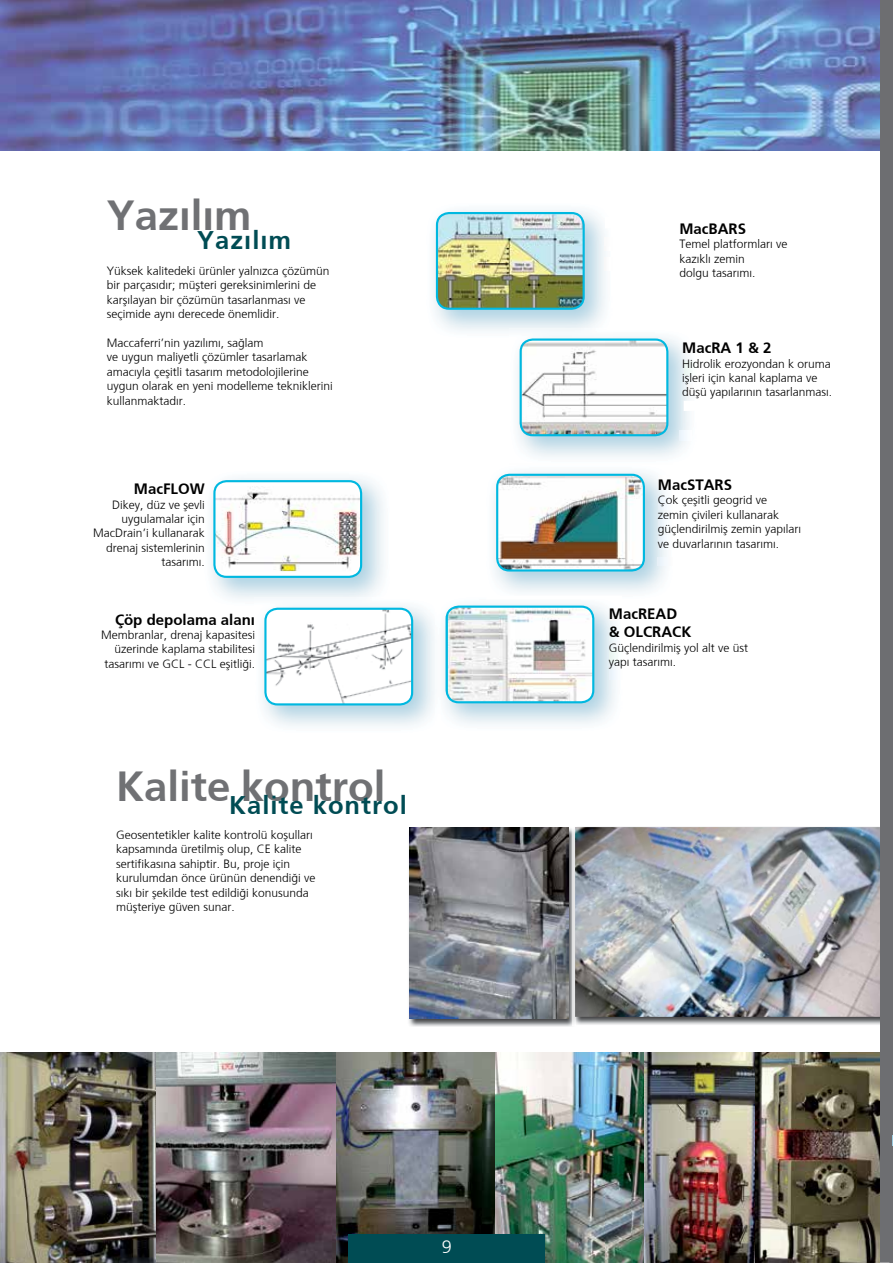
<style>
.page{position:relative;width:893px;height:1263px;background:#fff}
.page>*{position:absolute;margin:0;border:0;box-sizing:border-box;transform-origin:0 0}
.t1{font:42px "Frutiger X Bold";color:#707174}
.t2{font:25.5px "Frutiger X Bold";letter-spacing:.04em;color:#004c54}
.t3{font:18px "Frutiger X Light";color:#fff}
.t4{font:15px/18px "Frutiger X Bold";color:#000}
.t5{font:12px/14.4px "Frutiger X Light";color:#000}
</style>
<div class="page">
<img style="left:156px;top:1052px;width:181px;height:211px">
<img style="left:494px;top:1052px;width:150px;height:211px">
<img style="left:644px;top:1052px;width:111px;height:211px">
<img style="left:1px;top:1052px;width:155px;height:211px">
<img style="left:755px;top:1052px;width:125px;height:211px">
<img style="left:337px;top:1052px;width:157px;height:211px">
<img style="left:1px;top:0;width:879px;height:151px">
<img style="left:409px;top:827px;width:163px;height:200px">
<img style="left:410px;top:828px;width:158px;height:190px">
<img style="left:575px;top:1017px;width:305px;height:8px">
<img style="left:575px;top:827px;width:305px;height:190px">
<img style="left:433px;top:209px;width:173px;height:122px">
<svg style="left:604px;top:238px;width:2px;height:13px"></svg>
<img style="left:604px;top:257px;width:2px;height:14px">
<img style="left:437px;top:213px;width:147px;height:96px">
<div style="left:436px;top:212px;width:149px;height:98px;border:2px solid #00b8e0;border-radius:12px"></div>
<img style="left:517px;top:336px;width:173px;height:121px">
<svg style="left:684px;top:341px;width:6px;height:11px"></svg>
<svg style="left:684px;top:362px;width:7px;height:13px"></svg>
<svg style="left:684px;top:381px;width:6px;height:13px"></svg>
<svg style="left:679px;top:430px;width:11px;height:10px"></svg>
<img style="left:510px;top:329px;width:102px;height:9px">
<img style="left:521px;top:340px;width:146px;height:95px">
<div style="left:520px;top:338px;width:148px;height:98px;border:2px solid #00b8e0;border-radius:12px"></div>
<img style="left:493px;top:471px;width:174px;height:121px">
<svg style="left:659px;top:476px;width:8px;height:11px"></svg>
<img style="left:658px;top:497px;width:9px;height:13px">
<img style="left:658px;top:516px;width:9px;height:13px">
<img style="left:658px;top:536px;width:9px;height:13px">
<img style="left:658px;top:557px;width:9px;height:9px">
<img style="left:497px;top:475px;width:147px;height:95px">
<div style="left:496px;top:474px;width:149px;height:97px;border:2px solid #00b8e0;border-radius:12px"></div>
<img style="left:443px;top:603px;width:174px;height:121px">
<svg style="left:610px;top:609px;width:7px;height:11px"></svg>
<svg style="left:610px;top:628px;width:7px;height:12px"></svg>
<svg style="left:610px;top:649px;width:7px;height:13px"></svg>
<svg style="left:609px;top:671px;width:8px;height:8px"></svg>
<img style="left:448px;top:607px;width:145px;height:95px">
<div style="left:446px;top:605px;width:148px;height:98px;border:2px solid #00b8e0;border-radius:12px"></div>
<img style="left:262px;top:605px;width:173px;height:121px">
<img style="left:265px;top:609px;width:147px;height:95px">
<div style="left:264px;top:608px;width:149px;height:97px;border:2px solid #00b8e0;border-radius:12px"></div>
<img style="left:211px;top:477px;width:173px;height:122px">
<img style="left:254px;top:598px;width:136px;height:8px">
<div style="left:214px;top:481px;width:147px;height:96px;background:#fff;border-radius:12px"></div>
<img style="left:216px;top:486px;width:143px;height:85px">
<div style="left:213px;top:480px;width:149px;height:98px;border:2px solid #00b8e0;border-radius:12px"></div>
<div style="left:348px;top:1234px;width:197px;height:29px;background:#004c54"></div>
<div style="left:880px;top:0;width:13px;height:1263px;background:#6d6e71"></div>
<h1 class="t1" style="left:107px;top:191px;width:146px">Yazılım</h1>
<h2 class="t2" style="left:197px;top:225px;width:95px">Yazılım</h2>
<p class="t5" style="left:107px;top:264px;width:224px">Yüksek kalitedeki ürünler yalnızca çözümün bir parçasıdır; müşteri gereksinimlerini de karşılayan bir çözümün tasarlanması ve seçimide aynı derecede önemlidir.</p>
<p class="t5" style="left:107px;top:336px;width:228px">Maccaferri’nin yazılımı, sağlam<br>ve uygun maliyetli çözümler tasarlamak amacıyla çeşitli tasarım metodolojilerine uygun olarak en yeni modelleme tekniklerini kullanmaktadır.</p>
<p class="t4" style="left:134px;top:480px;width:72px">MacFLOW</p>
<p class="t5" style="left:93px;top:497px;width:113px;text-align:right">Dikey, düz ve şevli uygulamalar için<br>MacDrain’i kullanarak drenaj sistemlerinin tasarımı.</p>
<p class="t4" style="left:115px;top:610px;width:142px">Çöp depolama alanı</p>
<p class="t5" style="left:101px;top:628px;width:156px;text-align:right">Membranlar, drenaj kapasitesi üzerinde kaplama stabilitesi tasarımı ve GCL - CCL eşitliği.</p>
<h1 class="t1" style="left:116px;top:761px;width:271px">Kalite kontrol</h1>
<h2 class="t2" style="left:229px;top:791px;width:179px">Kalite kontrol</h2>
<p class="t5" style="left:116px;top:827px;width:201px">Geosentetikler kalite kontrolü koşulları kapsamında üretilmiş olup, CE kalite sertifikasına sahiptir. Bu, proje için kurulumdan önce ürünün denendiği ve sıkı bir şekilde test edildiği konusunda müşteriye güven sunar.</p>
<h3 class="t3" style="left:442px;top:1236px;width:12px">9</h3>
<p class="t4" style="left:679px;top:220px;width:68px">MacBARS</p>
<p class="t5" style="left:679px;top:237px;width:109px">Temel platformları ve kazıklı zemin<br>dolgu tasarımı.</p>
<p class="t4" style="left:682px;top:339px;width:91px">MacRA 1 &amp; 2</p>
<p class="t5" style="left:682px;top:356px;width:152px">Hidrolik erozyondan k oruma işleri için kanal kaplama ve düşü yapılarının tasarlanması.</p>
<p class="t4" style="left:658px;top:475px;width:76px">MacSTARS</p>
<p class="t5" style="left:658px;top:493px;width:145px">Çok çeşitli geogrid ve<br>zemin çivileri kullanarak güçlendirilmiş zemin yapıları ve duvarlarının tasarımı.</p>
<p class="t4" style="left:609px;top:605px;width:84px">MacREAD &amp; OLCRACK</p>
<p class="t5" style="left:609px;top:640px;width:141px">Güçlendirilmiş yol alt ve üst yapı tasarımı.</p>
</div>
